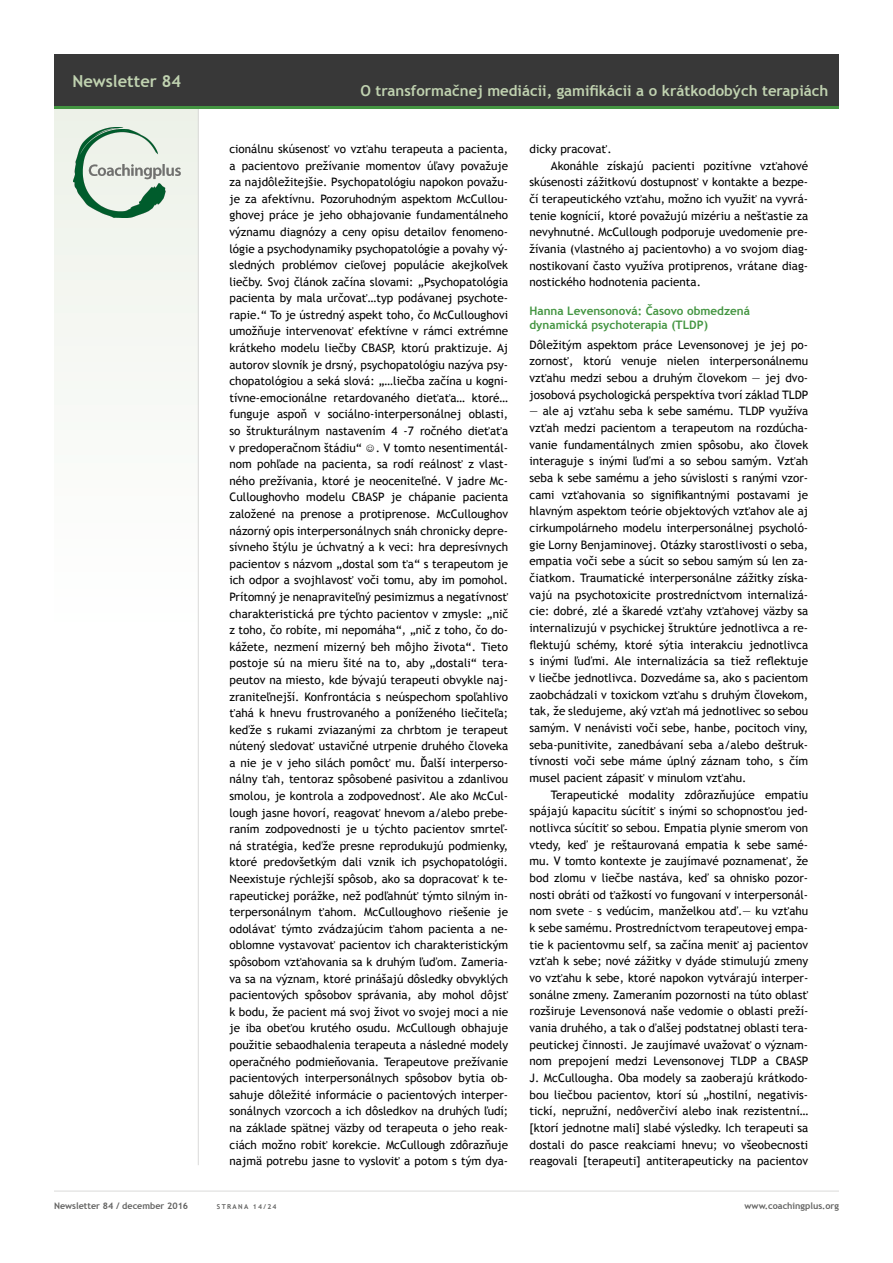
<style>
.page{position:relative;width:893px;height:1263px;background:#fff}
.page>*{position:absolute;margin:0;border:0;box-sizing:border-box;transform-origin:0 0}
.t1{font:700 16.5px "Trebuchet MS";color:#c0d2b0}
.t2{font:700 15px "Trebuchet MS";color:#c0d2b0}
.t3{font:11.7px/16.6px "Trebuchet MS";color:#000;text-align:justify}
.t4{font:700 11.7px/14.2px "Trebuchet MS";color:#449542}
.t5{font:700 9px "Trebuchet MS";color:#636362}
.t6{font:700 6.75px "Trebuchet MS";letter-spacing:.2em;color:#636362}
</style>
<div class="page">
<div style="left:54px;top:106px;width:145px;height:525px;background:#f7f9f5"></div>
<hr style="left:54px;top:1191px;width:785px;height:1px;background:#dadad9">
<hr style="left:198px;top:108px;width:1px;height:1057px;background:#dadad9">
<div style="left:54px;top:54px;width:785px;height:53px;background:#383838"></div>
<hr style="left:54px;top:106px;width:785px;height:3px;background:#449542">
<img style="left:74px;top:127px;width:106px;height:91px">
<h1 class="t1" style="left:72px;top:70px;width:110px">Newsletter 84</h1>
<p class="t2" style="left:361px;top:81px;width:469px">O transformačnej mediácii, gamifikácii a o krátkodobých terapiách</p>
<p class="t3" style="left:229px;top:141px;width:280px">cionálnu skúsenosť vo vzťahu terapeuta a pacienta, a pacientovo prežívanie momentov úľavy považuje za najdôležitejšie. Psychopatológiu napokon považu&shy;je za afektívnu. Pozoruhodným aspektom McCullou&shy;ghovej práce je jeho obhajovanie fundamentálneho významu diagnózy a ceny opisu detailov fenomeno&shy;lógie a psychodynamiky psychopatológie a povahy vý&shy;sledných problémov cieľovej populácie akejkoľvek liečby. Svoj článok začína slovami: „Psychopatológia pacienta by mala určovať…typ podávanej psychote&shy;rapie.“ To je ústredný aspekt toho, čo McCulloughovi umožňuje intervenovať efektívne v rámci extrémne krátkeho modelu liečby CBASP, ktorú praktizuje. Aj autorov slovník je drsný, psychopatológiu nazýva psy&shy;chopatológiou a seká slová: „…liečba začína u kogni&shy;tívne-emocionálne retardovaného dieťaťa… ktoré… funguje aspoň v sociálno-interpersonálnej oblasti, so štrukturálnym nastavením 4 -7 ročného dieťaťa v predoperačnom štádiu“ ☺. V tomto nesentimentál&shy;nom pohľade na pacienta, sa rodí reálnosť z vlast&shy;ného prežívania, ktoré je neoceniteľné. V jadre Mc-Culloughovho modelu CBASP je chápanie pacienta založené na prenose a protiprenose. McCulloughov názorný opis interpersonálnych snáh chronicky depre&shy;sívneho štýlu je úchvatný a k veci: hra depresívnych pacientov s názvom „dostal som ťa“ s terapeutom je ich odpor a svojhlavosť voči tomu, aby im pomohol.<br>Prítomný je nenapraviteľný pesimizmus a negatívnosť charakteristická pre týchto pacientov v zmysle: „nič z toho, čo robíte, mi nepomáha“, „nič z toho, čo do&shy;kážete, nezmení mizerný beh môjho života“. Tieto postoje sú na mieru šité na to, aby „dostali“ tera&shy;peutov na miesto, kde bývajú terapeuti obvykle naj&shy;zraniteľnejší. Konfrontácia s neúspechom spoľahlivo ťahá k hnevu frustrovaného a poníženého liečiteľa; keďže s rukami zviazanými za chrbtom je terapeut nútený sledovať ustavičné utrpenie druhého človeka a nie je v jeho silách pomôcť mu. Ďalší interperso&shy;nálny ťah, tentoraz spôsobené pasivitou a zdanlivou smolou, je kontrola a zodpovednosť. Ale ako McCul&shy;lough jasne hovorí, reagovať hnevom a/alebo prebe&shy;raním zodpovednosti je u týchto pacientov smrteľ&shy;ná stratégia, keďže presne reprodukujú podmienky, ktoré predovšetkým dali vznik ich psychopatológii.<br>Neexistuje rýchlejší spôsob, ako sa dopracovať k te&shy;rapeutickej porážke, než podľahnúť týmto silným in&shy;terpersonálnym ťahom. McCulloughovo riešenie je odolávať týmto zvádzajúcim ťahom pacienta a ne&shy;oblomne vystavovať pacientov ich charakteristickým spôsobom vzťahovania sa k druhým ľuďom. Zameria&shy;va sa na význam, ktoré prinášajú dôsledky obvyklých pacientových spôsobov správania, aby mohol dôjsť k bodu, že pacient má svoj život vo svojej moci a nie je iba obeťou krutého osudu. McCullough obhajuje použitie sebaodhalenia terapeuta a následné modely operačného podmieňovania. Terapeutove prežívanie pacientových interpersonálnych spôsobov bytia ob&shy;sahuje dôležité informácie o pacientových interper&shy;sonálnych vzorcoch a ich dôsledkov na druhých ľudí; na základe spätnej väzby od terapeuta o jeho reak&shy;ciách možno robiť korekcie. McCullough zdôrazňuje najmä potrebu jasne to vysloviť a potom s tým dya-</p>
<p class="t3" style="left:529px;top:141px;width:84px">dicky pracovať.</p>
<p class="t3" style="left:551px;top:157px;width:259px">Akonáhle získajú pacienti pozitívne vzťahové</p>
<p class="t3" style="left:529px;top:174px;width:280px">skúsenosti zážitkovú dostupnosť v kontakte a bezpe-</p>
<p class="t3" style="left:529px;top:191px;width:280px">čí terapeutického vzťahu, možno ich využiť na vyvrá-</p>
<p class="t3" style="left:529px;top:207px;width:280px">tenie kognícií, ktoré považujú mizériu a nešťastie za</p>
<p class="t3" style="left:529px;top:224px;width:280px">nevyhnutné. McCullough podporuje uvedomenie pre-</p>
<p class="t3" style="left:529px;top:241px;width:280px">žívania (vlastného aj pacientovho) a vo svojom diag-</p>
<p class="t3" style="left:529px;top:257px;width:280px">nostikovaní často využíva protiprenos, vrátane diag-</p>
<p class="t3" style="left:529px;top:274px;width:173px">nostického hodnotenia pacienta.</p>
<p class="t4" style="left:529px;top:304px;width:222px">Hanna Levensonová: Časovo obmedzená dynamická psychoterapia (TLDP)</p>
<p class="t3" style="left:529px;top:336px;width:280px">Dôležitým aspektom práce Levensonovej je jej po&shy;zornosť, ktorú venuje nielen interpersonálnemu vzťahu medzi sebou a druhým človekom — jej dvo&shy;josobová psychologická perspektíva tvorí základ TLDP</p>
<p class="t3" style="left:529px;top:403px;width:280px">— ale aj vzťahu seba k sebe samému. TLDP využíva vzťah medzi pacientom a terapeutom na rozdúcha&shy;vanie fundamentálnych zmien spôsobu, ako človek interaguje s inými ľuďmi a so sebou samým. Vzťah seba k sebe samému a jeho súvislosti s ranými vzor&shy;cami vzťahovania so signifikantnými postavami je hlavným aspektom teórie objektových vzťahov ale aj cirkumpolárneho modelu interpersonálnej psycholó&shy;gie Lorny Benjaminovej. Otázky starostlivosti o seba, empatia voči sebe a súcit so sebou samým sú len za&shy;čiatkom. Traumatické interpersonálne zážitky získa&shy;vajú na psychotoxicite prostredníctvom internalizá&shy;cie: dobré, zlé a škaredé vzťahy vzťahovej väzby sa internalizujú v psychickej štruktúre jednotlivca a re&shy;flektujú schémy, ktoré sýtia interakciu jednotlivca s inými ľuďmi. Ale internalizácia sa tiež reflektuje v liečbe jednotlivca. Dozvedáme sa, ako s pacientom zaobchádzali v toxickom vzťahu s druhým človekom, tak, že sledujeme, aký vzťah má jednotlivec so sebou samým. V nenávisti voči sebe, hanbe, pocitoch viny, seba-punitivite, zanedbávaní seba a/alebo deštruk&shy;tívnosti voči sebe máme úplný záznam toho, s čím musel pacient zápasiť v minulom vzťahu.</p>
<p class="t3" style="left:529px;top:786px;width:280px;text-indent:21px">Terapeutické modality zdôrazňujúce empatiu spájajú kapacitu súcítiť s inými so schopnosťou jed&shy;notlivca súcítiť so sebou. Empatia plynie smerom von vtedy, keď je reštaurovaná empatia k sebe samé&shy;mu. V tomto kontexte je zaujímavé poznamenať, že bod zlomu v liečbe nastáva, keď sa ohnisko pozor&shy;nosti obráti od ťažkostí vo fungovaní v interpersonál&shy;nom svete – s vedúcim, manželkou atď.— ku vzťahu k sebe samému. Prostredníctvom terapeutovej empa&shy;tie k pacientovmu self, sa začína meniť aj pacientov vzťah k sebe; nové zážitky v dyáde stimulujú zmeny vo vzťahu k sebe, ktoré napokon vytvárajú interper&shy;sonálne zmeny. Zameraním pozornosti na túto oblasť rozširuje Levensonová naše vedomie o oblasti preží&shy;vania druhého, a tak o ďalšej podstatnej oblasti tera&shy;peutickej činnosti. Je zaujímavé uvažovať o význam&shy;nom prepojení medzi Levensonovej TLDP a CBASP J. McCullougha. Oba modely sa zaoberajú krátkodo&shy;bou liečbou pacientov, ktorí sú „hostilní, negativis&shy;tickí, nepružní, nedôverčiví alebo inak rezistentní… [ktorí jednotne mali] slabé výsledky. Ich terapeuti sa dostali do pasce reakciami hnevu; vo všeobecnosti reagovali [terapeuti] antiterapeuticky na pacientov</p>
<p class="t5" style="left:54px;top:1200px;width:136px">Newsletter 84 / december 2016</p>
<p class="t6" style="left:217px;top:1202px;width:61px">strana 14/24</p>
<p class="t5" style="left:745px;top:1200px;width:96px">www.coachingplus.org</p>
</div>
